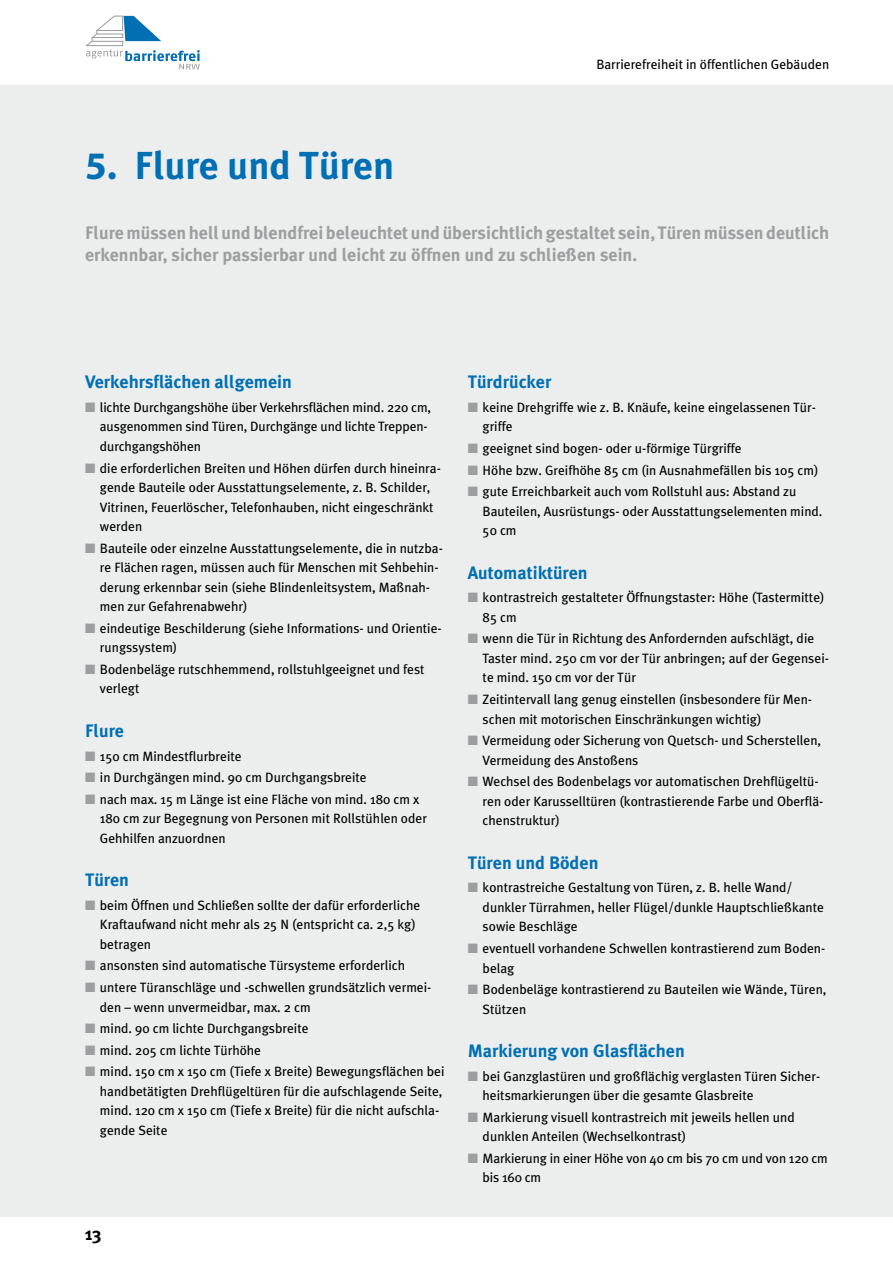
<style>
.page{position:relative;width:893px;height:1263px;background:#fff}
.page>*{position:absolute;margin:0;border:0;box-sizing:border-box;transform-origin:0 0}
.t1{font:700 39px "Meta Plus";color:#006fb4}
.t2{font:700 18px/22.5px "Meta Plus";color:#9c9e9f}
.t3{font:700 18px "Meta Plus";color:#006fb4}
.t4{font:700 18px "Meta Plus";color:#000}
.t5{font:13.5px/19.5px "Meta Plus";color:#000}
.s1{font-family:"Myriad"}
.s2{color:#9c9e9f}
</style>
<div class="page">
<div style="left:0;top:85px;width:893px;height:1131px;background:#eceded"></div>
<svg style="left:85px;top:16px;width:115px;height:53px"></svg>
<h1 class="t1" style="left:85px;top:143px;width:311px"><span class="s1">5.</span> Flure und Türen</h1>
<p class="t5" style="left:596px;top:55px;width:234px">Barrierefreiheit in öffentlichen Gebäuden</p>
<h2 class="t2" style="left:85px;top:221px;width:746px">Flure müssen hell und blendfrei beleuchtet und übersichtlich gestaltet sein, Türen müssen deutlich erkennbar, sicher passierbar und leicht zu öffnen und zu schließen sein.</h2>
<h2 class="t3" style="left:85px;top:371px;width:208px">Verkehrsflächen allgemein</h2>
<p class="t5" style="left:100px;top:397px;width:333px;text-indent:-15px"><span class="s2">■</span> lichte Durchgangshöhe über Verkehrsflächen mind. 220 cm, ausgenommen sind Türen, Durchgänge und lichte Treppen&shy;durchgangshöhen</p>
<p class="t5" style="left:100px;top:458px;width:342px;text-indent:-15px"><span class="s2">■</span> die erforderlichen Breiten und Höhen dürfen durch hineinra&shy;gende Bauteile oder Ausstattungselemente, z. B. Schilder, Vitrinen, Feuerlöscher, Telefonhauben, nicht eingeschränkt werden</p>
<p class="t5" style="left:100px;top:538px;width:344px;text-indent:-15px"><span class="s2">■</span> Bauteile oder einzelne Ausstattungselemente, die in nutzba&shy;re Flächen ragen, müssen auch für Menschen mit Sehbehin&shy;derung erkennbar sein (siehe Blindenleitsystem, Maßnah&shy;men zur Gefahrenabwehr)</p>
<p class="t5" style="left:100px;top:618px;width:343px;text-indent:-15px"><span class="s2">■</span> eindeutige Beschilderung (siehe Informations- und Orientie&shy;rungssystem)</p>
<p class="t5" style="left:100px;top:659px;width:326px;text-indent:-15px"><span class="s2">■</span> Bodenbeläge rutschhemmend, rollstuhlgeeignet und fest verlegt</p>
<h2 class="t3" style="left:85px;top:720px;width:40px">Flure</h2>
<p class="t5" style="left:85px;top:746px;width:158px"><span class="s2">■</span> 150 cm Mindestflurbreite</p>
<p class="t5" style="left:85px;top:767px;width:283px"><span class="s2">■</span> in Durchgängen mind. 90 cm Durchgangsbreite</p>
<p class="t5" style="left:100px;top:789px;width:329px;text-indent:-15px"><span class="s2">■</span> nach max. 15 m Länge ist eine Fläche von mind. 180 cm x<br>180 cm zur Begegnung von Personen mit Rollstühlen oder<br>Gehhilfen anzuordnen</p>
<h2 class="t3" style="left:85px;top:869px;width:45px">Türen</h2>
<p class="t5" style="left:100px;top:895px;width:322px;text-indent:-15px"><span class="s2">■</span> beim Öffnen und Schließen sollte der dafür erforderliche<br>Kraftaufwand nicht mehr als 25 N (entspricht ca. 2,5 kg) betragen</p>
<p class="t5" style="left:85px;top:956px;width:322px"><span class="s2">■</span> ansonsten sind automatische Türsysteme erforderlich</p>
<p class="t5" style="left:100px;top:977px;width:333px;text-indent:-15px"><span class="s2">■</span> untere Türanschläge und -schwellen grundsätzlich vermei&shy;den – wenn unvermeidbar, max. 2 cm</p>
<p class="t5" style="left:85px;top:1018px;width:225px"><span class="s2">■</span> mind. 90 cm lichte Durchgangsbreite</p>
<p class="t5" style="left:85px;top:1040px;width:178px"><span class="s2">■</span> mind. 205 cm lichte Türhöhe</p>
<p class="t5" style="left:100px;top:1062px;width:346px;text-indent:-15px"><span class="s2">■</span> mind. 150 cm x 150 cm (Tiefe x Breite) Bewegungsflächen bei handbetätigten Drehflügeltüren für die aufschlagende Seite, mind. 120 cm x 150 cm (Tiefe x Breite) für die nicht aufschla&shy;gende Seite</p>
<h2 class="t4" style="left:85px;top:1223px;width:18px">13</h2>
<h2 class="t3" style="left:468px;top:371px;width:85px">Türdrücker</h2>
<p class="t5" style="left:483px;top:397px;width:335px;text-indent:-15px"><span class="s2">■</span> keine Drehgriffe wie z. B. Knäufe, keine eingelassenen Tür&shy;griffe</p>
<p class="t5" style="left:468px;top:438px;width:275px"><span class="s2">■</span> geeignet sind bogen- oder u-förmige Türgriffe</p>
<p class="t5" style="left:468px;top:460px;width:352px"><span class="s2">■</span> Höhe bzw. Greifhöhe 85 cm (in Ausnahmefällen bis 105 cm)</p>
<p class="t5" style="left:483px;top:482px;width:341px;text-indent:-15px"><span class="s2">■</span> gute Erreichbarkeit auch vom Rollstuhl aus: Abstand zu<br>Bauteilen, Ausrüstungs- oder Ausstattungselementen mind.<br>50 cm</p>
<h2 class="t3" style="left:468px;top:562px;width:121px">Automatiktüren</h2>
<p class="t5" style="left:483px;top:588px;width:343px;text-indent:-15px"><span class="s2">■</span> kontrastreich gestalteter Öffnungstaster: Höhe (Tastermitte)<br>85 cm</p>
<p class="t5" style="left:483px;top:629px;width:348px;text-indent:-15px"><span class="s2">■</span> wenn die Tür in Richtung des Anfordernden aufschlägt, die<br>Taster mind. 250 cm vor der Tür anbringen; auf der Gegensei&shy;te mind. 150 cm vor der Tür</p>
<p class="t5" style="left:483px;top:689px;width:331px;text-indent:-15px"><span class="s2">■</span> Zeitintervall lang genug einstellen (insbesondere für Men&shy;schen mit motorischen Einschränkungen wichtig)</p>
<p class="t5" style="left:483px;top:731px;width:340px;text-indent:-15px"><span class="s2">■</span> Vermeidung oder Sicherung von Quetsch- und Scherstellen,<br>Vermeidung des Anstoßens</p>
<p class="t5" style="left:483px;top:772px;width:342px;text-indent:-15px"><span class="s2">■</span> Wechsel des Bodenbelags vor automatischen Drehflügeltü&shy;ren oder Karusselltüren (kontrastierende Farbe und Oberflä&shy;chenstruktur)</p>
<h2 class="t3" style="left:468px;top:852px;width:132px">Türen und Böden</h2>
<p class="t5" style="left:483px;top:878px;width:343px;text-indent:-15px"><span class="s2">■</span> kontrastreiche Gestaltung von Türen, z. B. helle Wand/ dunkler Türrahmen, heller Flügel/dunkle Hauptschließkante sowie Beschläge</p>
<p class="t5" style="left:483px;top:938px;width:344px;text-indent:-15px"><span class="s2">■</span> eventuell vorhandene Schwellen kontrastierend zum Boden&shy;belag</p>
<p class="t5" style="left:483px;top:979px;width:345px;text-indent:-15px"><span class="s2">■</span> Bodenbeläge kontrastierend zu Bauteilen wie Wände, Türen,<br>Stützen</p>
<h2 class="t3" style="left:468px;top:1040px;width:219px">Markierung von Glasflächen</h2>
<p class="t5" style="left:483px;top:1066px;width:339px;text-indent:-15px"><span class="s2">■</span> bei Ganzglastüren und großflächig verglasten Türen Sicher&shy;heitsmarkierungen über die gesamte Glasbreite</p>
<p class="t5" style="left:483px;top:1107px;width:314px;text-indent:-15px"><span class="s2">■</span> Markierung visuell kontrastreich mit jeweils hellen und dunklen Anteilen (Wechselkontrast)</p>
<p class="t5" style="left:483px;top:1148px;width:347px;text-indent:-15px"><span class="s2">■</span> Markierung in einer Höhe von 40 cm bis 70 cm und von 120 cm bis 160 cm</p>
</div>
